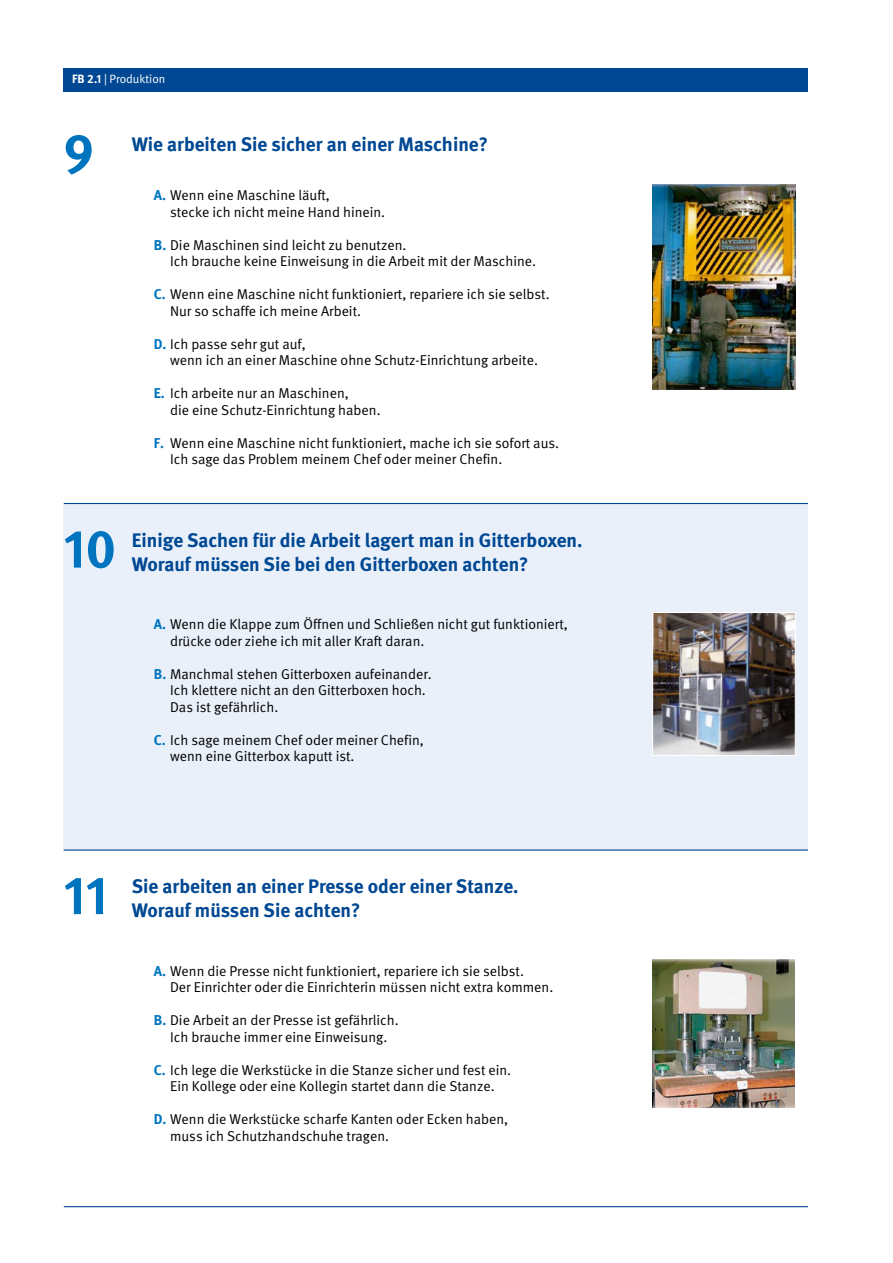
<style>
.page{position:relative;width:893px;height:1263px;background:#fff}
.page>*{position:absolute;margin:0;border:0;box-sizing:border-box;transform-origin:0 0}
.t1{font:700 54px "DGUV Meta";color:#0074be}
.t2{font:700 19.5px/24px "DGUV Meta";color:#004893}
.Antwort{font:14.25px/16.5px "DGUV Meta";color:#000}
.t3{font:12px "DGUV Meta";color:#fff}
.s1{font-weight:700}
.s2{font-weight:700;color:#0074be}
</style>
<div class="page">
<hr style="left:64px;top:1206px;width:744px;height:1px;background:#004893">
<div style="left:64px;top:504px;width:744px;height:346px;background:#e9f0fa"></div>
<hr style="left:64px;top:503px;width:744px;height:1px;background:#004893">
<hr style="left:64px;top:849px;width:744px;height:2px;background:#004893">
<div style="left:64px;top:68px;width:744px;height:23px;background:#004893"></div>
<img style="left:653px;top:184px;width:142px;height:206px">
<img style="left:654px;top:614px;width:140px;height:140px">
<div style="left:652px;top:612px;width:144px;height:144px;border:1px solid #fff"></div>
<img style="left:652px;top:959px;width:143px;height:148px">
<p class="t3" style="left:72px;top:72px;width:95px"><span class="s1">FB 2.1</span> | Produktion</p>
<p class="t1" style="left:64px;top:121px;width:32px">9</p>
<p class="t2" style="left:132px;top:132px;width:358px">Wie arbeiten Sie sicher an einer Maschine?</p>
<p class="Antwort" style="left:170px;top:187px;width:217px;text-indent:-16px"><span class="s2">A.</span> Wenn eine Maschine läuft,<br>stecke ich nicht meine Hand hinein.</p>
<p class="Antwort" style="left:170px;top:237px;width:367px;text-indent:-16px"><span class="s2">B.</span> Die Maschinen sind leicht zu benutzen.<br>Ich brauche keine Einweisung in die Arbeit mit der Maschine.</p>
<p class="Antwort" style="left:170px;top:286px;width:381px;text-indent:-16px"><span class="s2">C.</span> Wenn eine Maschine nicht funktioniert, repariere ich sie selbst.<br>Nur so schaffe ich meine Arbeit.</p>
<p class="Antwort" style="left:170px;top:336px;width:369px;text-indent:-16px"><span class="s2">D.</span> Ich passe sehr gut auf,<br>wenn ich an einer Maschine ohne Schutz-Einrichtung arbeite.</p>
<p class="Antwort" style="left:170px;top:385px;width:212px;text-indent:-16px"><span class="s2">E.</span> Ich arbeite nur an Maschinen,<br>die eine Schutz-Einrichtung haben.</p>
<p class="Antwort" style="left:170px;top:435px;width:391px;text-indent:-16px"><span class="s2">F.</span> Wenn eine Maschine nicht funktioniert, mache ich sie sofort aus.<br>Ich sage das Problem meinem Chef oder meiner Chefin.</p>
<p class="t1" style="left:64px;top:517px;width:54px">10</p>
<p class="t2" style="left:132px;top:528px;width:452px">Einige Sachen für die Arbeit lagert man in Gitterboxen.<br>Worauf müssen Sie bei den Gitterboxen achten?</p>
<p class="Antwort" style="left:170px;top:616px;width:399px;text-indent:-16px"><span class="s2">A.</span> Wenn die Klappe zum Öffnen und Schließen nicht gut funktioniert, drücke oder ziehe ich mit aller Kraft daran.</p>
<p class="Antwort" style="left:170px;top:666px;width:263px;text-indent:-16px"><span class="s2">B.</span> Manchmal stehen Gitterboxen aufeinander.<br>Ich klettere nicht an den Gitterboxen hoch.<br>Das ist gefährlich.</p>
<p class="Antwort" style="left:170px;top:732px;width:255px;text-indent:-16px"><span class="s2">C.</span> Ich sage meinem Chef oder meiner Chefin, wenn eine Gitterbox kaputt ist.</p>
<p class="t1" style="left:64px;top:863px;width:46px">11</p>
<p class="t2" style="left:132px;top:875px;width:388px">Sie arbeiten an einer Presse oder einer Stanze.<br>Worauf müssen Sie achten?</p>
<p class="Antwort" style="left:170px;top:963px;width:385px;text-indent:-16px"><span class="s2">A.</span> Wenn die Presse nicht funktioniert, repariere ich sie selbst.<br>Der Einrichter oder die Einrichterin müssen nicht extra kommen.</p>
<p class="Antwort" style="left:154px;top:1012px;width:246px;text-align:center"><span class="s2">B.</span> Die Arbeit an der Presse ist gefährlich.<br>Ich brauche immer eine Einweisung.</p>
<p class="Antwort" style="left:154px;top:1062px;width:359px;text-align:center"><span class="s2">C.</span> Ich lege die Werkstücke in die Stanze sicher und fest ein.<br>Ein Kollege oder eine Kollegin startet dann die Stanze.</p>
<p class="Antwort" style="left:170px;top:1111px;width:340px;text-indent:-16px"><span class="s2">D.</span> Wenn die Werkstücke scharfe Kanten oder Ecken haben, muss ich Schutzhandschuhe tragen.</p>
</div>
